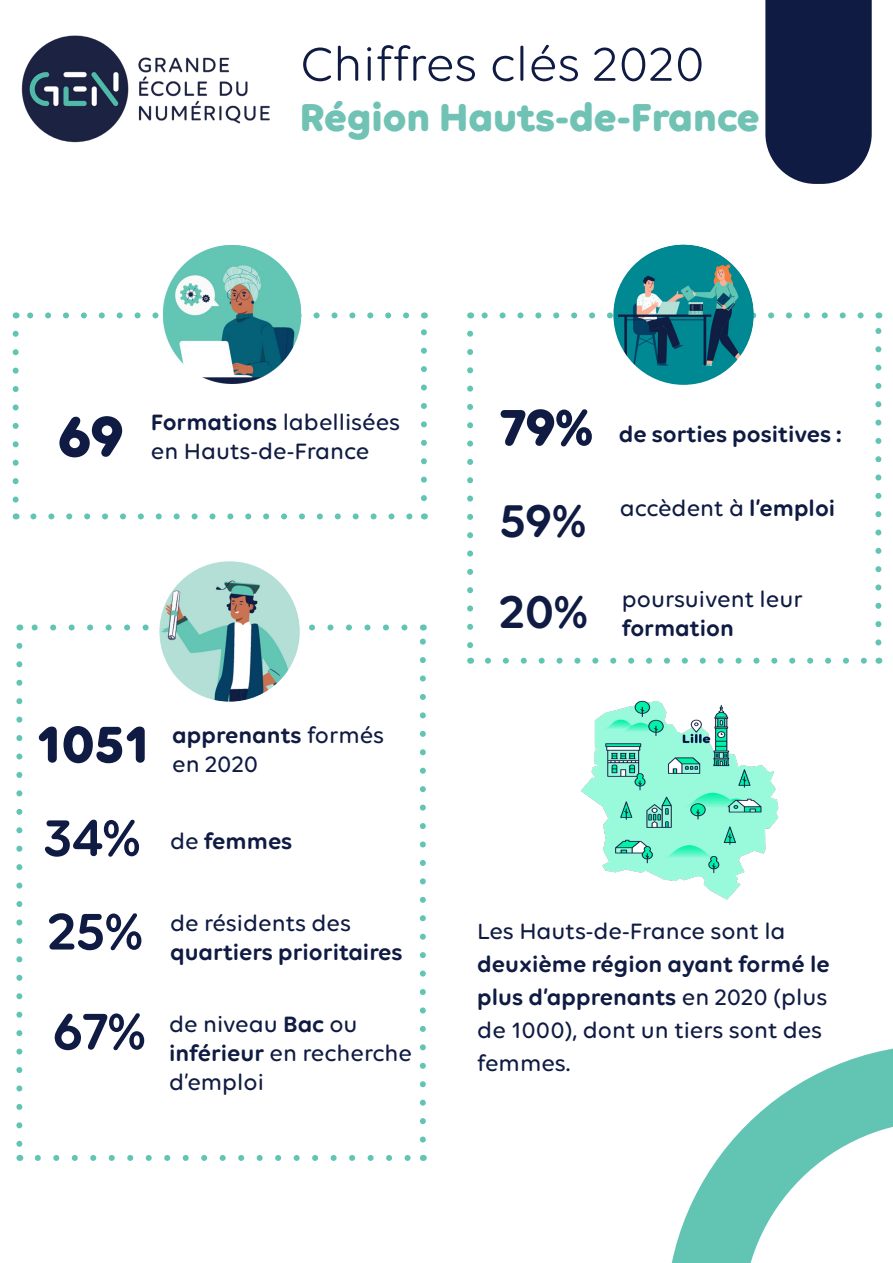
<style>
.page{position:relative;width:893px;height:1263px;background:#fff}
.page>*{position:absolute;margin:0;border:0;box-sizing:border-box;transform-origin:0 0}
.t1{font:700 61.5px "Volte Rounded";color:#0f1b42}
.t2{font:600 55.5px "Volte Rounded";color:#0f1b42}
.t3{font:700 55.5px "Volte Rounded";color:#0f1b42}
.t4{font:51px "Volte Rounded";color:#0f1b42}
.t5{font:600 49.5px "Volte Rounded";color:#0f1b42}
.t6{font:700 42px "Volte Rounded";color:#70c2b4}
.t7{font:500 24px/33px "Volte Rounded";color:#0f1b42}
.t8{font:600 24px "Volte Rounded";color:#0f1b42}
.s1{font-weight:600}
.s2{font-weight:500}
</style>
<div class="page">
<svg style="left:13px;top:334px;width:6px;height:169px"></svg>
<svg style="left:33px;top:513px;width:380px;height:6px"></svg>
<svg style="left:421px;top:329px;width:6px;height:169px"></svg>
<svg style="left:27px;top:312px;width:379px;height:6px"></svg>
<svg style="left:16px;top:646px;width:6px;height:501px"></svg>
<svg style="left:38px;top:1155px;width:373px;height:6px"></svg>
<svg style="left:420px;top:638px;width:6px;height:501px"></svg>
<svg style="left:31px;top:624px;width:373px;height:6px"></svg>
<img style="left:159px;top:561px;width:141px;height:141px;border-radius:70px">
<svg style="left:467px;top:334px;width:6px;height:315px"></svg>
<svg style="left:488px;top:658px;width:379px;height:6px"></svg>
<svg style="left:875px;top:328px;width:6px;height:314px"></svg>
<svg style="left:481px;top:312px;width:380px;height:6px"></svg>
<img style="left:162px;top:244px;width:140px;height:141px;border-radius:70px">
<img style="left:613px;top:244px;width:141px;height:141px;border-radius:70px">
<img style="left:21px;top:35px;width:249px;height:108px">
<img style="left:580px;top:700px;width:199px;height:200px">
<svg style="left:765px;top:0;width:107px;height:184px"></svg>
<svg style="left:671px;top:1048px;width:222px;height:215px"></svg>
<p class="t4" style="left:300px;top:34px;width:407px">Chiffres clés 2020</p>
<p class="t6" style="left:300px;top:92px;width:462px">Région Hauts-de-France</p>
<p class="t1" style="left:57px;top:399px;width:68px">69</p>
<p class="t7" style="left:151px;top:406px;width:251px"><span class="s1">Formations</span> labellisées</p>
<p class="t7" style="left:151px;top:434px;width:220px">en Hauts-de-France</p>
<p class="t3" style="left:36px;top:711px;width:115px">1051</p>
<p class="t8" style="left:172px;top:721px;width:213px">apprenants <span class="s2">formés</span></p>
<p class="t7" style="left:172px;top:747px;width:87px">en 2020</p>
<p class="t2" style="left:44px;top:805px;width:98px">34%</p>
<p class="t8" style="left:170px;top:827px;width:124px"><span class="s2">de</span> femmes</p>
<p class="t2" style="left:48px;top:899px;width:96px">25%</p>
<p class="t7" style="left:170px;top:906px;width:182px">de résidents des</p>
<p class="t8" style="left:170px;top:938px;width:234px">quartiers prioritaires</p>
<p class="t2" style="left:52px;top:999px;width:94px">67%</p>
<p class="t7" style="left:169px;top:1007px;width:190px">de niveau <span class="s1">Bac</span> ou</p>
<p class="t7" style="left:169px;top:1038px;width:244px;line-height:28.8px"><span class="s1">inférieur</span> en recherche d’emploi</p>
<p class="t3" style="left:500px;top:394px;width:93px">79%</p>
<p class="t5" style="left:500px;top:491px;width:87px">59%</p>
<p class="t5" style="left:500px;top:583px;width:89px">20%</p>
<p class="t8" style="left:619px;top:420px;width:224px">de sorties positives :</p>
<p class="t7" style="left:620px;top:491px;width:217px">accèdent à <span class="s1">l’emploi</span></p>
<p class="t7" style="left:622px;top:582px;width:182px">poursuivent leur</p>
<p class="t8" style="left:622px;top:614px;width:113px">formation</p>
<p class="t7" style="left:477px;top:914px;width:354px">Les Hauts-de-France sont la <span class="s1">deuxième région ayant formé le plus d’apprenants</span> en 2020 (plus de 1000), dont un tiers sont des femmes.</p>
</div>
